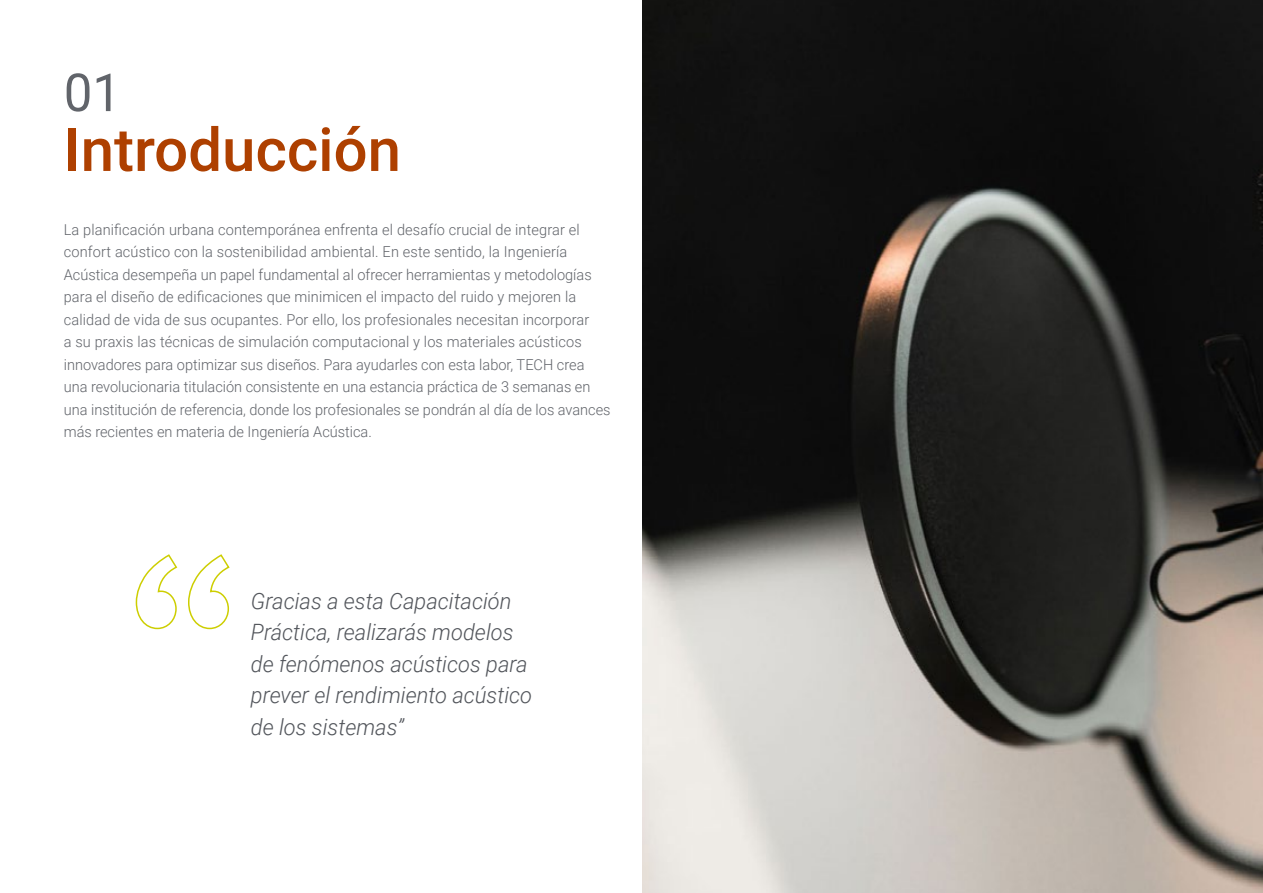
<style>
.page{position:relative;width:1263px;height:893px;background:#fff}
.page>*{position:absolute;margin:0;border:0;box-sizing:border-box;transform-origin:0 0}
.t1{font:500 60px "Roboto";color:#ae4000}
.t2{font:52.5px "Roboto";color:#61646a}
.t3{font:italic 300 22.5px/31.5px "Roboto";color:#52555b}
.t4{font:300 15px/22.5px "Roboto";color:#61646a}
</style>
<div class="page">
<svg style="left:135px;top:554px;width:95px;height:76px"></svg>
<img style="left:642px;top:0;width:621px;height:893px">
<h2 class="t2" style="left:64px;top:56px;width:59px">01</h2>
<h1 class="t1" style="left:64px;top:108px;width:339px">Introducción</h1>
<p class="t4" style="left:64px;top:217px;width:548px">La planificación urbana contemporánea enfrenta el desafío crucial de integrar el confort acústico con la sostenibilidad ambiental. En este sentido, la Ingeniería Acústica desempeña un papel fundamental al ofrecer herramientas y metodologías para el diseño de edificaciones que minimicen el impacto del ruido y mejoren la calidad de vida de sus ocupantes. Por ello, los profesionales necesitan incorporar<br>a su praxis las técnicas de simulación computacional y los materiales acústicos innovadores para optimizar sus diseños. Para ayudarles con esta labor, TECH crea una revolucionaria titulación consistente en una estancia práctica de 3 semanas en una institución de referencia, donde los profesionales se pondrán al día de los avances más recientes en materia de Ingeniería Acústica.</p>
<h3 class="t3" style="left:251px;top:584px;width:283px">Gracias a esta Capacitación<br>Práctica, realizarás modelos de fenómenos acústicos para prever el rendimiento acústico de los sistemas”</h3>
</div>
